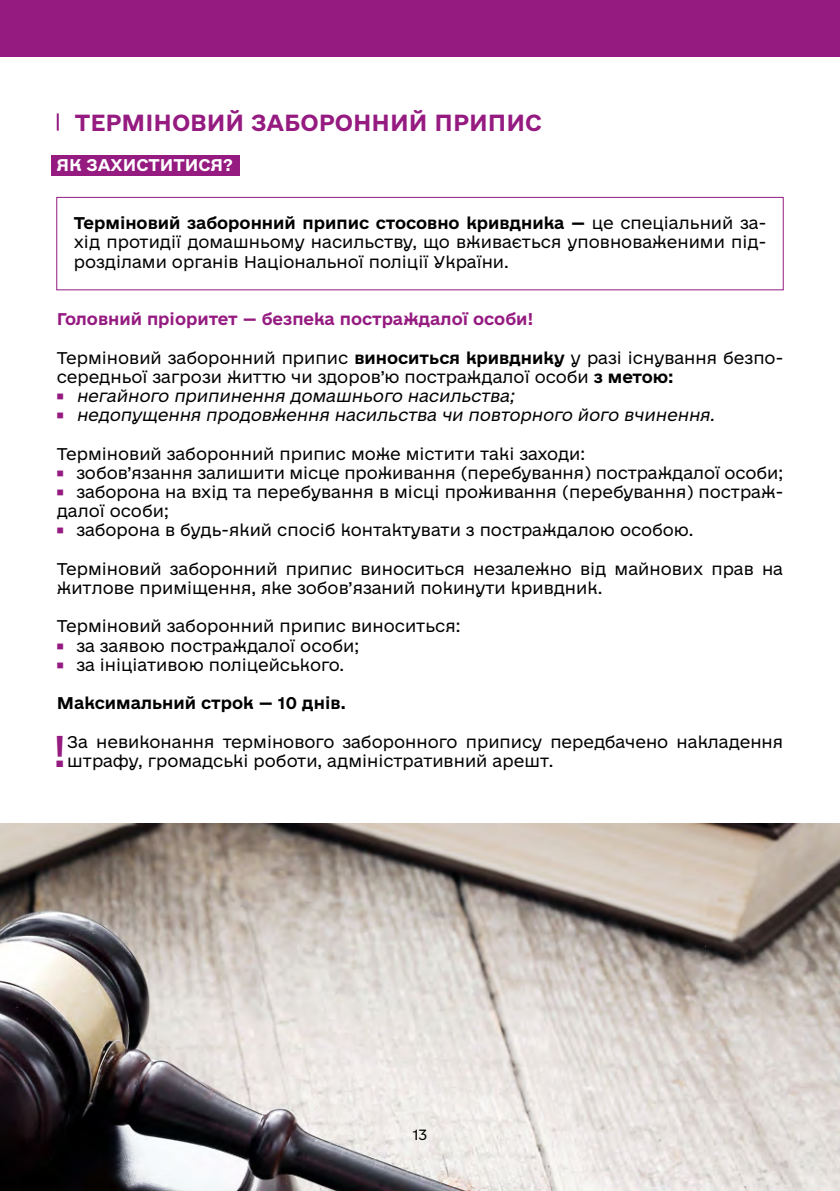
<style>
.page{position:relative;width:840px;height:1191px;background:#fff}
.page>*{position:absolute;margin:0;border:0;box-sizing:border-box;transform-origin:0 0}
.t1{font:41.8px "e Ukraine Head Regular";color:#951b81}
.t2{font:22px "e Ukraine Head Bold";color:#951b81}
.t3{font:16px/19.2px "e Ukraine Head Light";color:#000}
.t4{font:italic 16px "e Ukraine Head Light";color:#000}
.t5{font:16px "e Ukraine Head Bold";color:#000}
.t6{font:16px "e Ukraine Head Bold";color:#951b81}
.t7{font:16px "e Ukraine Head Bold";color:#fff}
.t8{font:14px "e Ukraine Head Light";color:#000}
.t9{font:7px "Apple Myungjo";color:#951b81}
.s1{font-family:"e Ukraine Head Light"}
.s2{font-family:"e Ukraine Head Bold"}
</style>
<div class="page">
<img style="left:0;top:823px;width:839px;height:368px">
<div style="left:51px;top:155px;width:188px;height:21px;background:#951b81"></div>
<div style="left:56px;top:197px;width:727px;height:93px;border:1px solid #951b81"></div>
<svg style="left:57px;top:113px;width:2px;height:18px"></svg>
<div style="left:0;top:0;width:839px;height:57px;background:#951b81"></div>
<h2 class="t2" style="left:75px;top:110px;width:468px">ТЕРМІНОВИЙ ЗАБОРОННИЙ ПРИПИС</h2>
<p class="t7" style="left:57px;top:157px;width:178px">ЯК ЗАХИСТИТИСЯ?</p>
<p class="t5" style="left:74px;top:214px;width:693px">Терміновий заборонний припис стосовно кривдника — <span class="s1">це спеціальний за-</span></p>
<p class="t3" style="left:74px;top:233px;width:693px">хід протидії домашньому насильству, що вживається уповноваженими під&shy;розділами органів Національної поліції України.</p>
<p class="t6" style="left:57px;top:310px;width:478px">Головний пріоритет — безпека постраждалої особи!</p>
<p class="t3" style="left:57px;top:348px;width:727px">Терміновий заборонний припис <span class="s2">виноситься кривднику</span> у разі існування безпо&shy;середньої загрози життю чи здоров’ю постраждалої особи <span class="s2">з метою:</span></p>
<p class="t9" style="left:57px;top:392px;width:8px">█</p>
<p class="t4" style="left:76px;top:387px;width:444px">негайного припинення домашнього насильства;</p>
<p class="t9" style="left:57px;top:412px;width:8px">█</p>
<p class="t4" style="left:76px;top:406px;width:645px">недопущення продовження насильствачи повторного його вчинення.</p>
<p class="t3" style="left:57px;top:444px;width:529px">Терміновий заборонний припис може містити такі заходи:</p>
<p class="t9" style="left:57px;top:469px;width:8px">█</p>
<p class="t3" style="left:76px;top:463px;width:707px">зобов’язання залишити місце проживання (перебування) постраждалої особи;</p>
<p class="t9" style="left:57px;top:488px;width:8px">█</p>
<p class="t3" style="left:57px;top:483px;width:727px;text-indent:20px">заборона на вхід та перебування в місці проживання (перебування) постраж&shy;далої особи;</p>
<p class="t9" style="left:57px;top:527px;width:8px">█</p>
<p class="t3" style="left:76px;top:521px;width:618px">заборона в будь-який спосіб контактувати з постраждалою особою.</p>
<p class="t3" style="left:57px;top:560px;width:727px">Терміновий заборонний припис виноситься незалежно від майнових прав на житлове приміщення, яке зобов’язаний покинути кривдник.</p>
<p class="t3" style="left:57px;top:617px;width:405px">Терміновий заборонний припис виноситься:</p>
<p class="t9" style="left:57px;top:642px;width:8px">█</p>
<p class="t3" style="left:76px;top:636px;width:284px">за заявою постраждалої особи;</p>
<p class="t9" style="left:57px;top:661px;width:8px">█</p>
<p class="t3" style="left:76px;top:655px;width:269px">за ініціативою поліцейського.</p>
<p class="t5" style="left:57px;top:694px;width:291px">Максимальний строк — 10 днів.</p>
<h1 class="t1" style="left:53px;top:728px;width:16px">!</h1>
<p class="t3" style="left:67px;top:732px;width:717px">За невиконання термінового заборонного припису передбачено накладення штрафу, громадські роботи, адміністративний арешт.</p>
<p class="t8" style="left:412px;top:1126px;width:16px">13</p>
</div>
